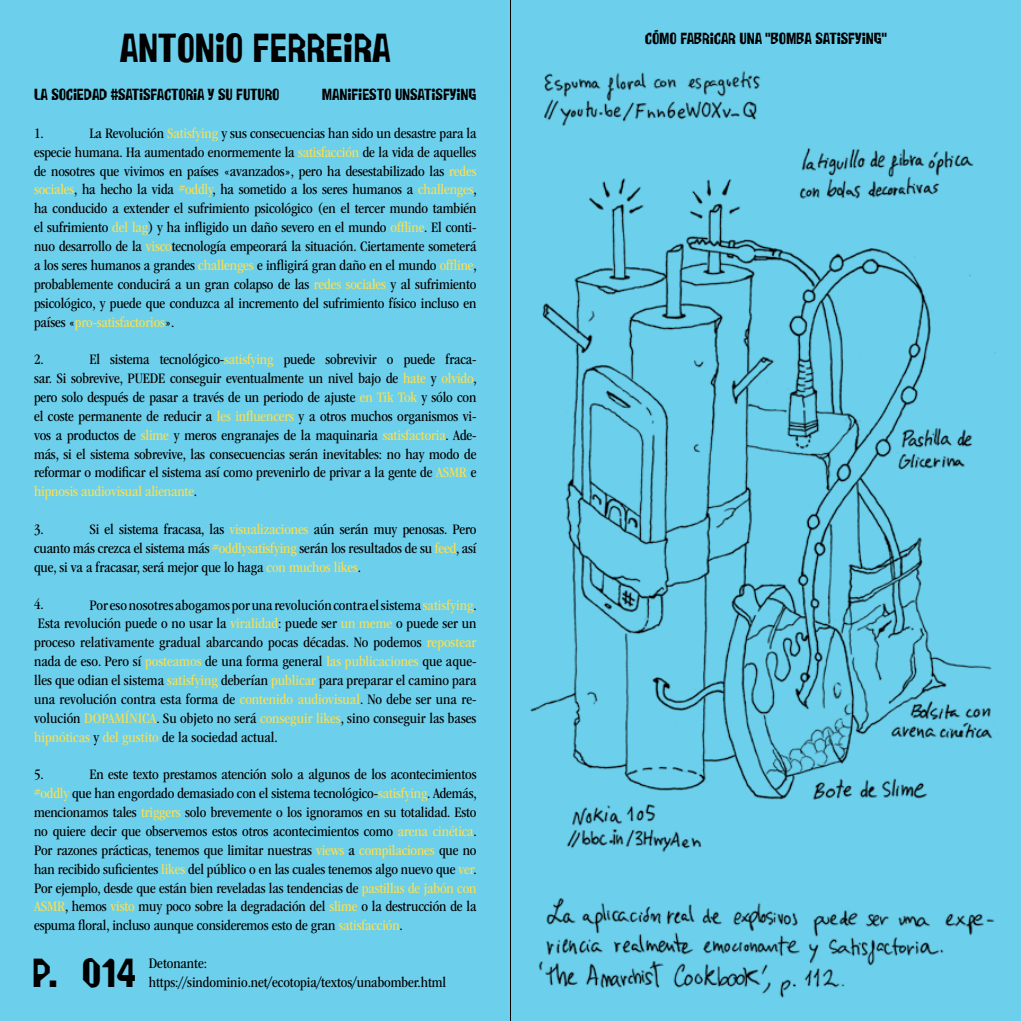
<style>
.page{position:relative;width:1021px;height:1021px;background:#fff}
.page>*{position:absolute;margin:0;border:0;box-sizing:border-box;transform-origin:0 0}
.t1{font:900 condensed 37.8px "YUPI";letter-spacing:-.005em;color:#000}
.t2{font:condensed 15px/18.9px "ITC Garamond Std";letter-spacing:-.01em;color:#000;text-align:justify}
.t3{font:900 condensed 15px "YUPI";letter-spacing:-.005em;color:#000}
.s1{color:#f9df52}
</style>
<div class="page">
<div style="left:0;top:0;width:1020px;height:1020px;background:#6ccfeb"></div>
<hr style="left:510px;top:0;width:1px;height:1020px;background:#000">
<img style="left:538px;top:898px;width:456px;height:100px">
<img style="left:530px;top:147px;width:466px;height:706px">
<img style="left:544px;top:71px;width:217px;height:55px">
<h1 class="t1" style="left:120px;top:25px;width:272px">ANTONIO FERREIRA</h1>
<p class="t3" style="left:322px;top:85px;width:156px">MANIFIESTO UNSATISFYING</p>
<p class="t3" style="left:34px;top:85px;width:247px">LA SOCIEDAD #SATISFACTORIA Y SU FUTURO</p>
<p class="t2" style="left:34px;top:124px;width:444px;text-indent:55px">La Revolución <span class="s1">Satisfying</span> y sus consecuencias han sido un desastre para la especie humana. Ha aumentado enormemente la <span class="s1">satisfacción</span> de la vida de aquelles de nosotres que vivimos en países «avanzados», pero ha desestabilizado las <span class="s1">redes sociales</span>, ha hecho la vida <span class="s1">#oddly</span>, ha sometido a los seres humanos a <span class="s1">challenges</span>, ha conducido a extender el sufrimiento psicológico (en el tercer mundo también el sufrimiento <span class="s1">del lag</span>) y ha infligido un daño severo en el mundo <span class="s1">offline</span>. El conti&shy;nuo desarrollo de la <span class="s1">visco</span>tecnología empeorará la situación. Ciertamente someterá a los seres humanos a grandes <span class="s1">challenges</span> e infligirá gran daño en el mundo <span class="s1">offline</span>, probablemente conducirá a un gran colapso de las <span class="s1">redes sociales</span> y al sufrimiento psicológico, y puede que conduzca al incremento del sufrimiento físico incluso en países «<span class="s1">pro-satisfactorios</span>».</p>
<p class="t2" style="left:34px;top:350px;width:444px;text-indent:55px">El sistema tecnológico-<span class="s1">satisfying</span> puede sobrevivir o puede fraca&shy;sar. Si sobrevive, PUEDE conseguir eventualmente un nivel bajo de <span class="s1">hate</span> y <span class="s1">olvido</span>, pero solo después de pasar a través de un periodo de ajuste <span class="s1">en Tik Tok</span> y sólo con el coste permanente de reducir a <span class="s1">les influencers</span> y a otros muchos organismos vi&shy;vos a productos de <span class="s1">slime</span> y meros engranajes de la maquinaria <span class="s1">satisfactoria</span>. Ade&shy;más, si el sistema sobrevive, las consecuencias serán inevitables: no hay modo de reformar o modificar el sistema así como prevenirlo de privar a la gente de <span class="s1">ASMR</span> e <span class="s1">hipnosis audiovisual alienante</span>.</p>
<p class="t2" style="left:34px;top:520px;width:444px;text-indent:55px">Si el sistema fracasa, las <span class="s1">visualizaciones</span> aún serán muy penosas. Pero cuanto más crezca el sistema más <span class="s1">#oddlysatisfying</span> serán los resultados de su <span class="s1">feed</span>, así que, si va a fracasar, será mejor que lo haga <span class="s1">con muchos likes</span>.</p>
<p class="t2" style="left:34px;top:595px;width:444px;text-indent:55px">Por eso nosotres abogamos por una revolución contra el sistema <span class="s1">satisfying</span>.<br>Esta revolución puede o no usar la <span class="s1">viralidad</span>: puede ser <span class="s1">un meme</span> o puede ser un proceso relativamente gradual abarcando pocas décadas. No podemos <span class="s1">repostear </span>nada de eso. Pero sí <span class="s1">posteamos</span> de una forma general <span class="s1">las publicaciones</span> que aque&shy;lles que odian el sistema <span class="s1">satisfying</span> deberían <span class="s1">publicar</span> para preparar el camino para una revolución contra esta forma de <span class="s1">contenido audiovisual</span>. No debe ser una re&shy;volución <span class="s1">DOPAMÍNICA</span>. Su objeto no será <span class="s1">conseguir likes</span>, sino conseguir las bases <span class="s1">hipnóticas</span> y <span class="s1">del gustito</span> de la sociedad actual.</p>
<p class="t2" style="left:34px;top:765px;width:444px;text-indent:55px">En este texto prestamos atención solo a algunos de los acontecimientos <span class="s1">#oddly</span> que han engordado demasiado con el sistema tecnológico-<span class="s1">satisfying</span>. Además, mencionamos tales <span class="s1">triggers</span> solo brevemente o los ignoramos en su totalidad. Esto no quiere decir que observemos estos otros acontecimientos como <span class="s1">arena cinética</span>.<br>Por razones prácticas, tenemos que limitar nuestras <span class="s1">views</span> a <span class="s1">compilaciones</span> que no han recibido suficientes <span class="s1">likes</span> del público o en las cuales tenemos algo nuevo que <span class="s1">ver</span>.<br>Por ejemplo, desde que están bien reveladas las tendencias de <span class="s1">pastillas de jabón con ASMR</span>, hemos <span class="s1">visto</span> muy poco sobre la degradación del <span class="s1">slime</span> o la destrucción de la espuma floral, incluso aunque consideremos esto de gran <span class="s1">satisfacción</span>.</p>
<p class="t2" style="left:34px;top:124px;width:11px">1.</p>
<p class="t2" style="left:34px;top:350px;width:11px">2.</p>
<p class="t2" style="left:34px;top:520px;width:11px">3.</p>
<p class="t2" style="left:34px;top:595px;width:11px">4.</p>
<p class="t2" style="left:34px;top:765px;width:11px">5.</p>
<h1 class="t1" style="left:32px;top:949px;width:105px">P. 014</h1>
<p class="t2" style="left:149px;top:953px;width:299px">Detonante: https://sindominio.net/ecotopia/textos/unabomber.html</p>
<p class="t3" style="left:644px;top:28px;width:243px">CÓMO FABRICAR UNA "BOMBA SATISFYING"</p>
</div>
